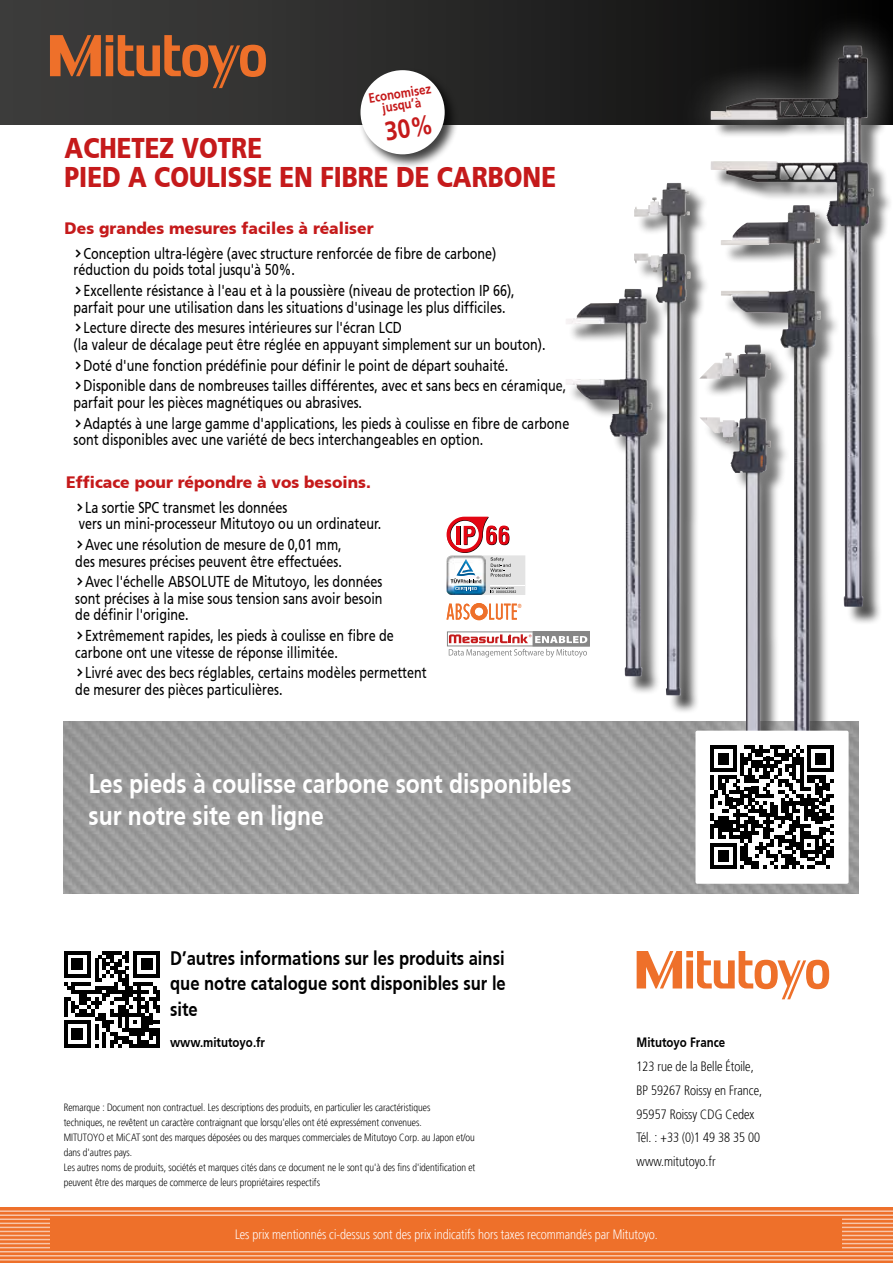
<style>
.page{position:relative;width:893px;height:1263px;background:#fff}
.page>*{position:absolute;margin:0;border:0;box-sizing:border-box;transform-origin:0 0}
.t1{font:900 28.5px/29.5px "Mitutoyo Frutiger";color:#c51a1b;scale:.89 1}
.t2{font:700 27px/32.4px "Mitutoyo Frutiger";color:#fff}
.t3{font:700 19.5px/25.5px "Mitutoyo Frutiger";color:#000;text-align:justify}
.t4{font:900 16.5px "Mitutoyo Frutiger";color:#c51a1b}
.t5{font:15.75px/16.5px "Mitutoyo Frutiger";color:#000}
.t6{font:300 13.5px/23.7px "Mitutoyo Frutiger";color:#000}
.t7{font:300 13.5px "Mitutoyo Frutiger";color:#fff}
.t8{font:700 13.5px "Mitutoyo Frutiger";color:#000}
.t9{font:700 13.5px/12px "Mitutoyo Frutiger";color:#c51a1b;text-align:center}
.t10{font:300 10.5px/15px "Mitutoyo Frutiger";color:#000}
.t11{font:6px "Mitutoyo Frutiger";color:#ee702a}
</style>
<div class="page">
<svg style="left:637px;top:951px;width:192px;height:48px"></svg>
<svg style="left:64px;top:951px;width:96px;height:96px"></svg>
<div style="left:0;top:0;width:893px;height:124px;background:linear-gradient(to right,#424241,#070707)"></div>
<svg style="left:50px;top:35px;width:216px;height:53px;background:#7e4c31"></svg>
<svg style="left:0;top:1208px;width:893px;height:55px;background:#ee7937"></svg>
<hr style="left:0;top:1259px;width:893px;height:1px;background:#fff">
<hr style="left:0;top:1255px;width:893px;height:1px;background:#fff">
<hr style="left:0;top:1251px;width:893px;height:1px;background:#fff">
<hr style="left:0;top:1247px;width:893px;height:1px;background:#fff">
<hr style="left:0;top:1243px;width:893px;height:1px;background:#fff">
<hr style="left:0;top:1239px;width:893px;height:1px;background:#fff">
<hr style="left:0;top:1235px;width:893px;height:1px;background:#fff">
<hr style="left:0;top:1231px;width:893px;height:1px;background:#fff">
<hr style="left:0;top:1226px;width:893px;height:2px;background:#fff">
<hr style="left:0;top:1222px;width:893px;height:2px;background:#fff">
<hr style="left:0;top:1218px;width:893px;height:2px;background:#fff">
<hr style="left:0;top:1214px;width:893px;height:2px;background:#fff">
<hr style="left:0;top:1210px;width:893px;height:2px;background:#fff">
<div style="left:51px;top:1217px;width:791px;height:33px;background:#ee702a"></div>
<div style="left:358px;top:67px;width:101px;height:102px;background:#000;opacity:.75"></div>
<div style="left:360px;top:70px;width:85px;height:84px;background:#fff;border-radius:50%"></div>
<img style="left:64px;top:721px;width:794px;height:172px">
<div style="left:531px;top:9px;width:362px;height:834px;background:#fff;opacity:.75"></div>
<img style="left:699px;top:345px;width:47px;height:107px">
<img style="left:634px;top:183px;width:33px;height:107px">
<img style="left:566px;top:291px;width:60px;height:141px">
<img style="left:721px;top:220px;width:73px;height:121px">
<img style="left:711px;top:46px;width:133px;height:174px">
<div style="left:695px;top:731px;width:154px;height:153px;background:#fff;border-radius:2px"></div>
<svg style="left:710px;top:746px;width:124px;height:123px"></svg>
<hr style="left:830px;top:846px;width:4px;height:12px;background:#000">
<svg style="left:447px;top:603px;width:70px;height:17px"></svg>
<svg style="left:447px;top:517px;width:78px;height:78px"></svg>
<svg style="left:449px;top:643px;width:84px;height:1px"></svg>
<div style="left:447px;top:632px;width:143px;height:14px;border:1px solid #878787"></div>
<svg style="left:449px;top:649px;width:138px;height:8px"></svg>
<div style="left:533px;top:632px;width:56px;height:14px;background:#878787"></div>
<svg style="left:449px;top:634px;width:138px;height:9px"></svg>
<p class="t9" style="left:368px;top:92px;width:65px;rotate:-9deg">Economisez jusqu’à</p>
<h1 class="t1" style="left:65px;top:133px;width:554px">ACHETEZ VOTRE<br>PIED A COULISSE EN FIBRE DE CARBONE</h1>
<p class="t4" style="left:65px;top:218px;width:311px">Des grandes mesures faciles à réaliser</p>
<p class="t5" style="left:74px;top:245px;width:424px">†Conception ultra-légère (avec structure renforcée de fibre de carbone) réduction du poids total jusqu'à 50%.</p>
<p class="t5" style="left:74px;top:282px;width:443px">†Excellente résistance à l'eau et à la poussière (niveau de protection IP 66), parfait pour une utilisation dans les situations d'usinage les plus difficiles.</p>
<p class="t5" style="left:74px;top:320px;width:473px">†Lecture directe des mesures intérieures sur l'écran LCD<br>(la valeur de décalage peut être réglée en appuyant simplement sur un bouton).</p>
<p class="t5" style="left:74px;top:355px;width:494px;line-height:20.7px">†Doté d'une fonction prédéfinie pour définir le point de départ souhaité. †Disponible dans de nombreuses tailles différentes, avec et sans becs en céramique,</p>
<p class="t5" style="left:74px;top:392px;width:497px;line-height:20.7px">parfait pour les pièces magnétiques ou abrasives.<br>†Adaptés à une large gamme d'applications, les pieds à coulisse en fibre de carbone</p>
<p class="t5" style="left:74px;top:431px;width:411px">sont disponibles avec une variété de becs interchangeables en option.</p>
<p class="t4" style="left:66px;top:472px;width:306px">Efficace pour répondre à vos besoins.</p>
<p class="t5" style="left:75px;top:499px;width:308px">†La sortie SPC transmet les données<br>vers un mini-processeur Mitutoyo ou un ordinateur.</p>
<p class="t5" style="left:75px;top:536px;width:268px">†Avec une résolution de mesure de 0,01 mm, des mesures précises peuvent être effectuées.</p>
<p class="t5" style="left:75px;top:574px;width:309px;text-align:justify">†Avec l'échelle ABSOLUTE de Mitutoyo, les données sont précises à la mise sous tension sans avoir besoin de définir l'origine.</p>
<p class="t5" style="left:75px;top:627px;width:320px">†Extrêmement rapides, les pieds à coulisse en fibre de carbone ont une vitesse de réponse illimitée.</p>
<p class="t5" style="left:75px;top:665px;width:353px">†Livré avec des becs réglables, certains modèles permettent de mesurer des pièces particulières.</p>
<p class="t11" style="left:518px;top:602px;width:5px">®</p>
<h2 class="t2" style="left:88px;top:767px;width:485px">Les pieds à coulisse carbone sont disponibles sur notre site en ligne</h2>
<p class="t3" style="left:170px;top:945px;width:337px">D’autres informations sur les produits ainsi que notre catalogue sont disponibles sur le site</p>
<p class="t8" style="left:170px;top:1034px;width:97px">www.mitutoyo.fr</p>
<p class="t10" style="left:64px;top:1100px;width:413px">Remarque : Document non contractuel. Les descriptions des produits, en particulier les caractéristiques<br>techniques, ne revêtent un caractère contraignant que lorsqu'elles ont été expressément convenues.<br>MITUTOYO et MiCAT sont des marques déposées ou des marques commerciales de Mitutoyo Corp. au Japon et/ou dans d'autres pays.<br>Les autres noms de produits, sociétés et marques cités dans ce document ne le sont qu'à des fins d'identification et peuvent être des marques de commerce de leurs propriétaires respectifs</p>
<p class="t8" style="left:637px;top:1034px;width:90px">Mitutoyo France</p>
<p class="t6" style="left:637px;top:1055px;width:127px">123 rue de la Belle Étoile,<br>BP 59267 Roissy en France,<br>95957 Roissy CDG Cedex<br>Tél. : +33 (0)1 49 38 35 00 www.mitutoyo.fr</p>
<p class="t7" style="left:235px;top:1226px;width:424px">Les prix mentionnés ci-dessus sont des prix indicatifs hors taxes recommandés par Mitutoyo.</p>
</div>
